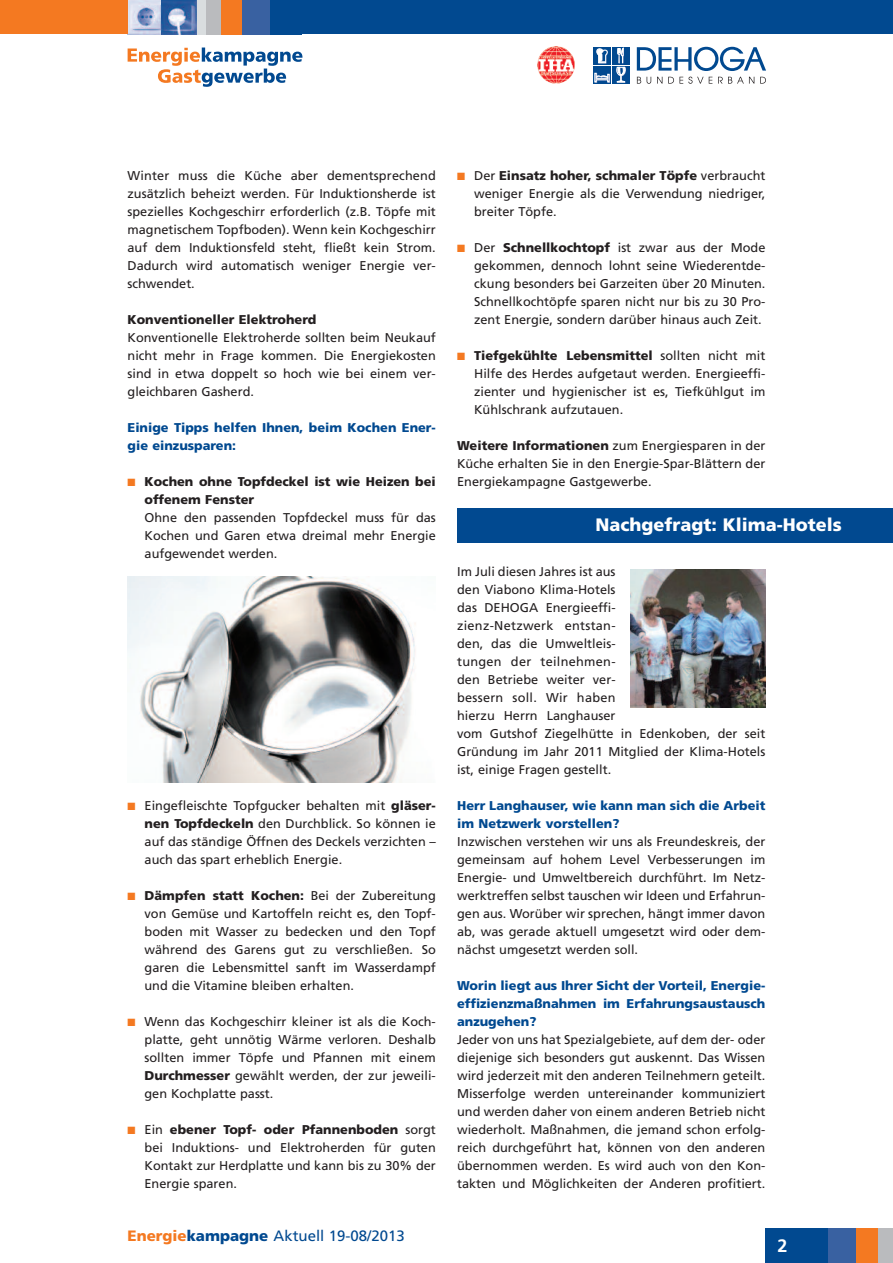
<style>
.page{position:relative;width:893px;height:1263px;background:#fff}
.page>*{position:absolute;margin:0;border:0;box-sizing:border-box;transform-origin:0 0}
.t1{font:900 18px "Frutiger";color:#fff}
.t2{font:700 18px "Frutiger";color:#fff}
.t3{font:15px "Frutiger";color:#014990}
.t4{font:12.75px/18px "Frutiger";color:#231f20;text-align:justify}
.t5{font:900 12.75px/18px "Frutiger";color:#014990}
.t6{font:900 12.75px/18px "Frutiger";color:#231f20}
.s1{color:#f47921}
.s2{font-weight:900}
.s3{font-weight:900;color:#f47921}
</style>
<div class="page">
<div style="left:593px;top:47px;width:18px;height:18px;background:#014990"></div>
<div style="left:612px;top:47px;width:18px;height:18px;background:#014990"></div>
<div style="left:593px;top:66px;width:18px;height:18px;background:#014990"></div>
<svg style="left:594px;top:73px;width:16px;height:10px"></svg>
<div style="left:612px;top:66px;width:18px;height:18px;background:#014990"></div>
<svg style="left:596px;top:48px;width:12px;height:16px"></svg>
<svg style="left:616px;top:48px;width:10px;height:35px"></svg>
<svg style="left:637px;top:47px;width:129px;height:24px"></svg>
<svg style="left:637px;top:77px;width:4px;height:7px"></svg>
<svg style="left:647px;top:77px;width:4px;height:7px"></svg>
<svg style="left:657px;top:77px;width:5px;height:7px"></svg>
<svg style="left:668px;top:77px;width:44px;height:7px"></svg>
<svg style="left:718px;top:77px;width:36px;height:7px"></svg>
<svg style="left:760px;top:77px;width:6px;height:7px"></svg>
<img style="left:537px;top:46px;width:38px;height:38px">
<img style="left:128px;top:0;width:34px;height:34px">
<img style="left:162px;top:0;width:35px;height:34px">
<div style="left:202px;top:0;width:99px;height:34px;background:#014990"></div>
<div style="left:197px;top:0;width:10px;height:34px;background:#d9dddf"></div>
<div style="left:206px;top:0;width:15px;height:34px;background:#babbbe"></div>
<div style="left:221px;top:0;width:22px;height:34px;background:#f47921"></div>
<div style="left:242px;top:0;width:28px;height:34px;background:#3961a1"></div>
<svg style="left:128px;top:48px;width:174px;height:39px"></svg>
<div style="left:0;top:0;width:128px;height:34px;background:#f47921"></div>
<div style="left:300px;top:0;width:593px;height:34px;background:#014990"></div>
<div style="left:797px;top:1229px;width:96px;height:34px;background:#014990"></div>
<hr style="left:892px;top:1229px;width:1px;height:34px;background:#d9dddf">
<div style="left:878px;top:1229px;width:14px;height:34px;background:#babbbe"></div>
<div style="left:856px;top:1229px;width:22px;height:34px;background:#f47921"></div>
<div style="left:829px;top:1229px;width:27px;height:34px;background:#3961a1"></div>
<div style="left:765px;top:1229px;width:34px;height:34px;background:#014990"></div>
<div style="left:457px;top:508px;width:436px;height:34px;background:#014990"></div>
<img style="left:128px;top:577px;width:288px;height:205px">
<img style="left:630px;top:570px;width:135px;height:138px">
<p class="t4" style="left:128px;top:167px;width:310px">Winter muss die Küche aber dementsprechend zusätzlich beheizt werden. Für Induktionsherde ist spezielles Kochgeschirr erforderlich (z.B. Töpfe mit magnetischem Topfboden). Wenn kein Kochgeschirr auf dem Induktionsfeld steht, fließt kein Strom.<br>Dadurch wird automatisch weniger Energie ver&shy;schwendet.</p>
<p class="t6" style="left:128px;top:311px;width:190px">Konventioneller Elektroherd</p>
<p class="t4" style="left:128px;top:329px;width:310px">Konventionelle Elektroherde sollten beim Neukauf nicht mehr in Frage kommen. Die Energiekosten sind in etwa doppelt so hoch wie bei einem ver&shy;gleichbaren Gasherd.</p>
<p class="t5" style="left:128px;top:419px;width:310px">Einige Tipps helfen Ihnen, beim Kochen Ener&shy;gie einzusparen:</p>
<p class="t6" style="left:145px;top:473px;width:293px;text-indent:-17px"><span class="s1">■</span> Kochen ohne Topfdeckel ist wie Heizen bei offenem Fenster</p>
<p class="t4" style="left:145px;top:509px;width:293px">Ohne den passenden Topfdeckel muss für das Kochen und Garen etwa dreimal mehr Energie aufgewendet werden.</p>
<p class="t4" style="left:145px;top:797px;width:293px;text-indent:-17px"><span class="s1">■</span> Eingefleischte Topfgucker behalten mit <span class="s2">gläser&shy;nen Topfdeckeln</span> den Durchblick. So können ie auf das ständige Öffnen des Deckels verzichten – auch das spart erheblich Energie.</p>
<p class="t4" style="left:145px;top:887px;width:293px;text-indent:-17px"><span class="s1">■</span> <span class="s2">Dämpfen statt Kochen:</span> Bei der Zubereitung von Gemüse und Kartoffeln reicht es, den Topf&shy;boden mit Wasser zu bedecken und den Topf während des Garens gut zu verschließen. So garen die Lebensmittel sanft im Wasserdampf und die Vitamine bleiben erhalten.</p>
<p class="t4" style="left:145px;top:1013px;width:293px;text-indent:-17px"><span class="s1">■</span> Wenn das Kochgeschirr kleiner ist als die Koch&shy;platte, geht unnötig Wärme verloren. Deshalb sollten immer Töpfe und Pfannen mit einem <span class="s2">Durchmesser</span> gewählt werden, der zur jeweili&shy;gen Kochplatte passt.</p>
<p class="t4" style="left:145px;top:1121px;width:293px;text-indent:-17px"><span class="s1">■</span> Ein <span class="s2">ebener Topf- oder Pfannenboden</span> sorgt bei Induktions- und Elektroherden für guten Kontakt zur Herdplatte und kann bis zu 30% der Energie sparen.</p>
<p class="t3" style="left:128px;top:1229px;width:279px"><span class="s3">Energie</span><span class="s2">kampagne</span> Aktuell 19-08/2013</p>
<p class="t4" style="left:474px;top:167px;width:293px;text-indent:-17px"><span class="s1">■</span> Der <span class="s2">Einsatz hoher, schmaler Töpfe</span> verbraucht weniger Energie als die Verwendung niedriger, breiter Töpfe.</p>
<p class="t4" style="left:474px;top:239px;width:293px;text-indent:-17px"><span class="s1">■</span> Der <span class="s2">Schnellkochtopf</span> ist zwar aus der Mode gekommen, dennoch lohnt seine Wiederentde&shy;ckung besonders bei Garzeiten über 20 Minuten.<br>Schnellkochtöpfe sparen nicht nur bis zu 30 Pro&shy;zent Energie, sondern darüber hinaus auch Zeit.</p>
<p class="t4" style="left:474px;top:347px;width:293px;text-indent:-17px"><span class="s1">■</span> <span class="s2">Tiefgekühlte Lebensmittel</span> sollten nicht mit Hilfe des Herdes aufgetaut werden. Energieeffi&shy;zienter und hygienischer ist es, Tiefkühlgut im Kühlschrank aufzutauen.</p>
<p class="t4" style="left:457px;top:437px;width:310px"><span class="s2">Weitere Informationen</span> zum Energiesparen in der Küche erhalten Sie in den Energie-Spar-Blättern der Energiekampagne Gastgewerbe.</p>
<h1 class="t1" style="left:595px;top:518px;width:248px">Nachgefragt: Klima-Hotels</h1>
<p class="t4" style="left:457px;top:563px;width:310px;text-align:left">Im Juli diesen Jahres ist aus<br>den Viabono Klima-Hotels<br>das DEHOGA Energieeffi-<br>zienz-Netzwerk entstan-<br>den, das die Umweltleis-<br>tungen der teilnehmen-<br>den Betriebe weiter ver-<br>bessern soll. Wir haben<br>hierzu Herrn Langhauser<br>vom Gutshof Ziegelhütte in Edenkoben, der seit<br>Gründung im Jahr 2011 Mitglied der Klima-Hotels ist, einige Fragen gestellt.</p>
<p class="t5" style="left:457px;top:797px;width:310px">Herr Langhauser, wie kann man sich die Arbeit im Netzwerk vorstellen?</p>
<p class="t4" style="left:457px;top:833px;width:310px">Inzwischen verstehen wir uns als Freundeskreis, der gemeinsam auf hohem Level Verbesserungen im Energie- und Umweltbereich durchführt. Im Netz&shy;werktreffen selbst tauschen wir Ideen und Erfahrun&shy;gen aus. Worüber wir sprechen, hängt immer davon ab, was gerade aktuell umgesetzt wird oder dem&shy;nächst umgesetzt werden soll.</p>
<p class="t5" style="left:457px;top:977px;width:310px;text-align:justify">Worin liegt aus Ihrer Sicht der Vorteil, Energie&shy;effizienzmaßnahmen im Erfahrungsaustausch anzugehen?</p>
<p class="t4" style="left:457px;top:1031px;width:310px">Jeder von uns hat Spezialgebiete, auf dem der- oder diejenige sich besonders gut auskennt. Das Wissen wird jederzeit mit den anderen Teilnehmern geteilt.<br>Misserfolge werden untereinander kommuniziert und werden daher von einem anderen Betrieb nicht wiederholt. Maßnahmen, die jemand schon erfolg&shy;reich durchgeführt hat, können von den anderen übernommen werden. Es wird auch von den Kon&shy;takten und Möglichkeiten der Anderen profitiert.</p>
<h1 class="t2" style="left:777px;top:1238px;width:12px">2</h1>
</div>
